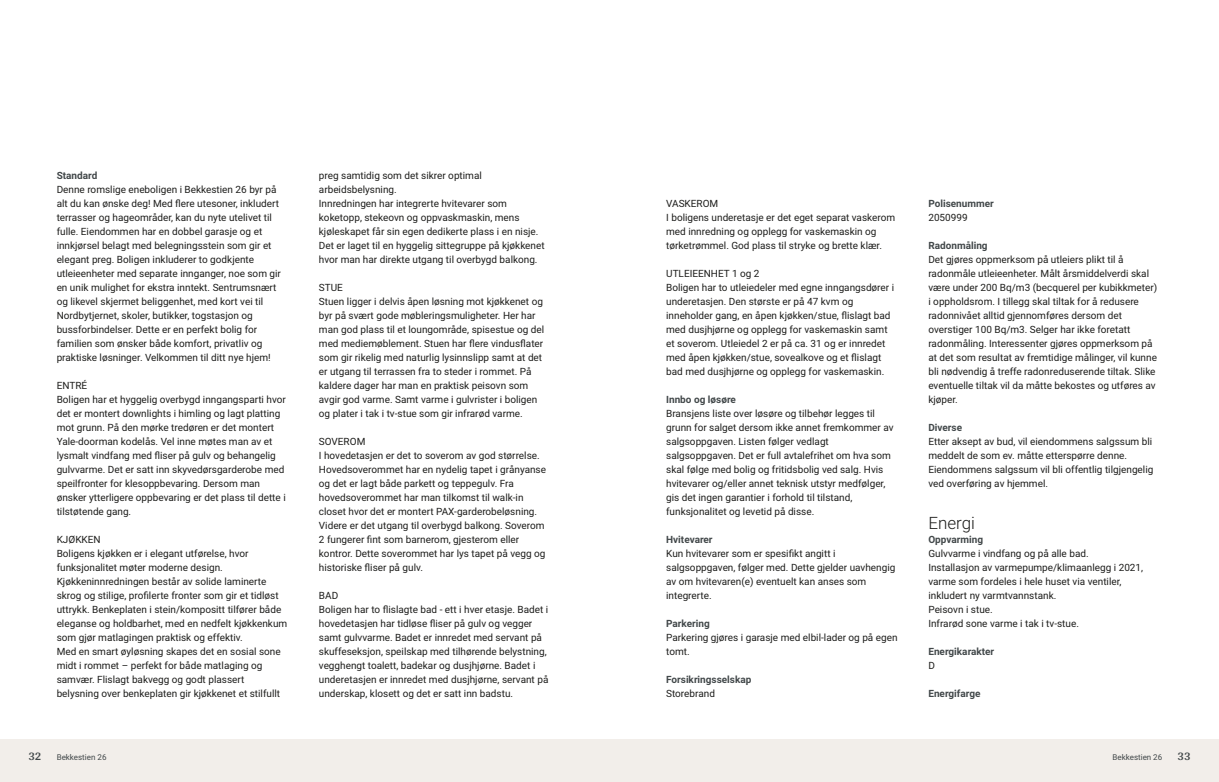
<style>
.page{position:relative;width:1219px;height:782px;background:#fff}
.page>*{position:absolute;margin:0;border:0;box-sizing:border-box;transform-origin:0 0}
.t1{font:300 17px "Roboto";color:#1d1d1b}
.t2{font:700 12px "Arya";color:#414749}
.t3{font:10px/14px "Roboto";color:#1d1d1b}
.t4{font:700 10px "Roboto";color:#414749}
.t5{font:8px "Roboto";color:#414749}
</style>
<div class="page">
<div style="left:0;top:739px;width:612px;height:42px;background:#f2eeea"></div>
<div style="left:607px;top:739px;width:612px;height:42px;background:#f2eeea"></div>
<p class="t4" style="left:57px;top:168px;width:42px">Standard</p>
<p class="t3" style="left:57px;top:181px;width:226px">Denne romslige eneboligen i Bekkestien 26 byr på alt du kan ønske deg! Med flere utesoner, inkludert terrasser og hageområder, kan du nyte utelivet til fulle. Eiendommen har en dobbel garasje og et innkjørsel belagt med belegningsstein som gir et elegant preg. Boligen inkluderer to godkjente utleieenheter med separate innganger, noe som gir en unik mulighet for ekstra inntekt. Sentrumsnært og likevel skjermet beliggenhet, med kort vei til Nordbytjernet, skoler, butikker, togstasjon og bussforbindelser. Dette er en perfekt bolig for familien som ønsker både komfort, privatliv og praktiske løsninger. Velkommen til ditt nye hjem!</p>
<p class="t3" style="left:57px;top:377px;width:231px">ENTRÉ<br>Boligen har et hyggelig overbygd inngangsparti hvor det er montert downlights i himling og lagt platting mot grunn. På den mørke tredøren er det montert Yale‑doorman kodelås. Vel inne møtes man av et lysmalt vindfang med fliser på gulv og behangelig gulvvarme. Det er satt inn skyvedørsgarderobe med speilfronter for klesoppbevaring. Dersom man ønsker ytterligere oppbevaring er det plass til dette i tilstøtende gang.</p>
<p class="t3" style="left:57px;top:531px;width:232px">KJØKKEN<br>Boligens kjøkken er i elegant utførelse, hvor funksjonalitet møter moderne design.<br>Kjøkkeninnredningen består av solide laminerte skrog og stilige, profilerte fronter som gir et tidløst uttrykk. Benkeplaten i stein/kompositt tilfører både eleganse og holdbarhet, med en nedfelt kjøkkenkum som gjør matlagingen praktisk og effektiv.<br>Med en smart øyløsning skapes det en sosial sone midt i rommet – perfekt for både matlaging og samvær. Flislagt bakvegg og godt plassert belysning over benkeplaten gir kjøkkenet et stilfullt</p>
<p class="t2" style="left:28px;top:749px;width:15px">32</p>
<p class="t5" style="left:57px;top:751px;width:51px">Bekkestien 26</p>
<p class="t3" style="left:319px;top:167px;width:227px">preg samtidig som det sikrer optimal arbeidsbelysning.<br>Innredningen har integrerte hvitevarer som koketopp, stekeovn og oppvaskmaskin, mens kjøleskapet får sin egen dedikerte plass i en nisje.<br>Det er laget til en hyggelig sittegruppe på kjøkkenet hvor man har direkte utgang til overbygd balkong.</p>
<p class="t3" style="left:319px;top:279px;width:227px">STUE<br>Stuen ligger i delvis åpen løsning mot kjøkkenet og byr på svært gode møbleringsmuligheter. Her har man god plass til et loungområde, spisestue og del med mediemøblement. Stuen har flere vindusflater som gir rikelig med naturlig lysinnslipp samt at det er utgang til terrassen fra to steder i rommet. På kaldere dager har man en praktisk peisovn som avgir god varme. Samt varme i gulvrister i boligen og plater i tak i tv‑stue som gir infrarød varme.</p>
<p class="t3" style="left:319px;top:433px;width:229px">SOVEROM<br>I hovedetasjen er det to soverom av god størrelse.<br>Hovedsoverommet har en nydelig tapet i grånyanse og det er lagt både parkett og teppegulv. Fra hovedsoverommet har man tilkomst til walk‑in closet hvor det er montert PAX‑garderobeløsning.<br>Videre er det utgang til overbygd balkong. Soverom 2 fungerer fint som barnerom, gjesterom eller kontror. Dette soverommet har lys tapet på vegg og historiske fliser på gulv.</p>
<p class="t3" style="left:319px;top:587px;width:231px">BAD<br>Boligen har to flislagte bad ‑ ett i hver etasje. Badet i hovedetasjen har tidløse fliser på gulv og vegger samt gulvvarme. Badet er innredet med servant på skuffeseksjon, speilskap med tilhørende belystning, vegghengt toalett, badekar og dusjhjørne. Badet i underetasjen er innredet med dusjhjørne, servant på underskap, klosett og det er satt inn badstu.</p>
<p class="t3" style="left:666px;top:195px;width:231px">VASKEROM<br>I boligens underetasje er det eget separat vaskerom med innredning og opplegg for vaskemaskin og tørketrømmel. God plass til stryke og brette klær.</p>
<p class="t3" style="left:666px;top:265px;width:229px">UTLEIEENHET 1 og 2<br>Boligen har to utleiedeler med egne inngangsdører i underetasjen. Den største er på 47 kvm og inneholder gang, en åpen kjøkken/stue, flislagt bad med dusjhjørne og opplegg for vaskemaskin samt et soverom. Utleiedel 2 er på ca. 31 og er innredet med åpen kjøkken/stue, sovealkove og et flislagt bad med dusjhjørne og opplegg for vaskemaskin.</p>
<p class="t4" style="left:666px;top:392px;width:71px">Innbo og løsøre</p>
<p class="t3" style="left:666px;top:405px;width:229px">Bransjens liste over løsøre og tilbehør legges til grunn for salget dersom ikke annet fremkommer av salgsoppgaven. Listen følger vedlagt salgsoppgaven. Det er full avtalefrihet om hva som skal følge med bolig og fritidsbolig ved salg. Hvis hvitevarer og/eller annet teknisk utstyr medfølger, gis det ingen garantier i forhold til tilstand, funksjonalitet og levetid på disse.</p>
<p class="t4" style="left:666px;top:532px;width:48px">Hvitevarer</p>
<p class="t3" style="left:666px;top:545px;width:231px">Kun hvitevarer som er spesifikt angitt i salgsoppgaven, følger med. Dette gjelder uavhengig av om hvitevaren(e) eventuelt kan anses som integrerte.</p>
<p class="t4" style="left:666px;top:616px;width:45px">Parkering</p>
<p class="t3" style="left:666px;top:629px;width:233px">Parkering gjøres i garasje med elbil‑lader og på egen tomt.</p>
<p class="t4" style="left:666px;top:672px;width:87px">Forsikringsselskap</p>
<p class="t3" style="left:666px;top:685px;width:50px">Storebrand</p>
<p class="t4" style="left:928px;top:196px;width:67px">Polisenummer</p>
<p class="t3" style="left:928px;top:209px;width:41px">2050999</p>
<p class="t4" style="left:928px;top:238px;width:61px">Radonmåling</p>
<p class="t3" style="left:928px;top:251px;width:230px">Det gjøres oppmerksom på utleiers plikt til å radonmåle utleieenheter. Målt årsmiddelverdi skal være under 200 Bq/m3 (becquerel per kubikkmeter) i oppholdsrom. I tillegg skal tiltak for å redusere radonnivået alltid gjennomføres dersom det overstiger 100 Bq/m3. Selger har ikke foretatt radonmåling. Interessenter gjøres oppmerksom på at det som resultat av fremtidige målinger, vil kunne bli nødvendig å treffe radonreduserende tiltak. Slike eventuelle tiltak vil da måtte bekostes og utføres av kjøper.</p>
<p class="t4" style="left:928px;top:420px;width:35px">Diverse</p>
<p class="t3" style="left:928px;top:433px;width:226px">Etter aksept av bud, vil eiendommens salgssum bli meddelt de som ev. måtte etterspørre denne.<br>Eiendommens salgssum vil bli offentlig tilgjengelig ved overføring av hjemmel.</p>
<h1 class="t1" style="left:928px;top:510px;width:48px">Energi</h1>
<p class="t4" style="left:928px;top:532px;width:56px">Oppvarming</p>
<p class="t3" style="left:928px;top:545px;width:216px">Gulvvarme i vindfang og på alle bad.<br>Installasjon av varmepumpe/klimaanlegg i 2021, varme som fordeles i hele huset via ventiler, inkludert ny varmtvannstank.<br>Peisovn i stue.<br>Infrarød sone varme i tak i tv‑stue.</p>
<p class="t4" style="left:928px;top:644px;width:67px">Energikarakter</p>
<p class="t3" style="left:928px;top:657px;width:8px">D</p>
<p class="t4" style="left:928px;top:686px;width:54px">Energifarge</p>
<p class="t5" style="left:1112px;top:751px;width:51px">Bekkestien 26</p>
<p class="t2" style="left:1177px;top:749px;width:15px">33</p>
</div>
